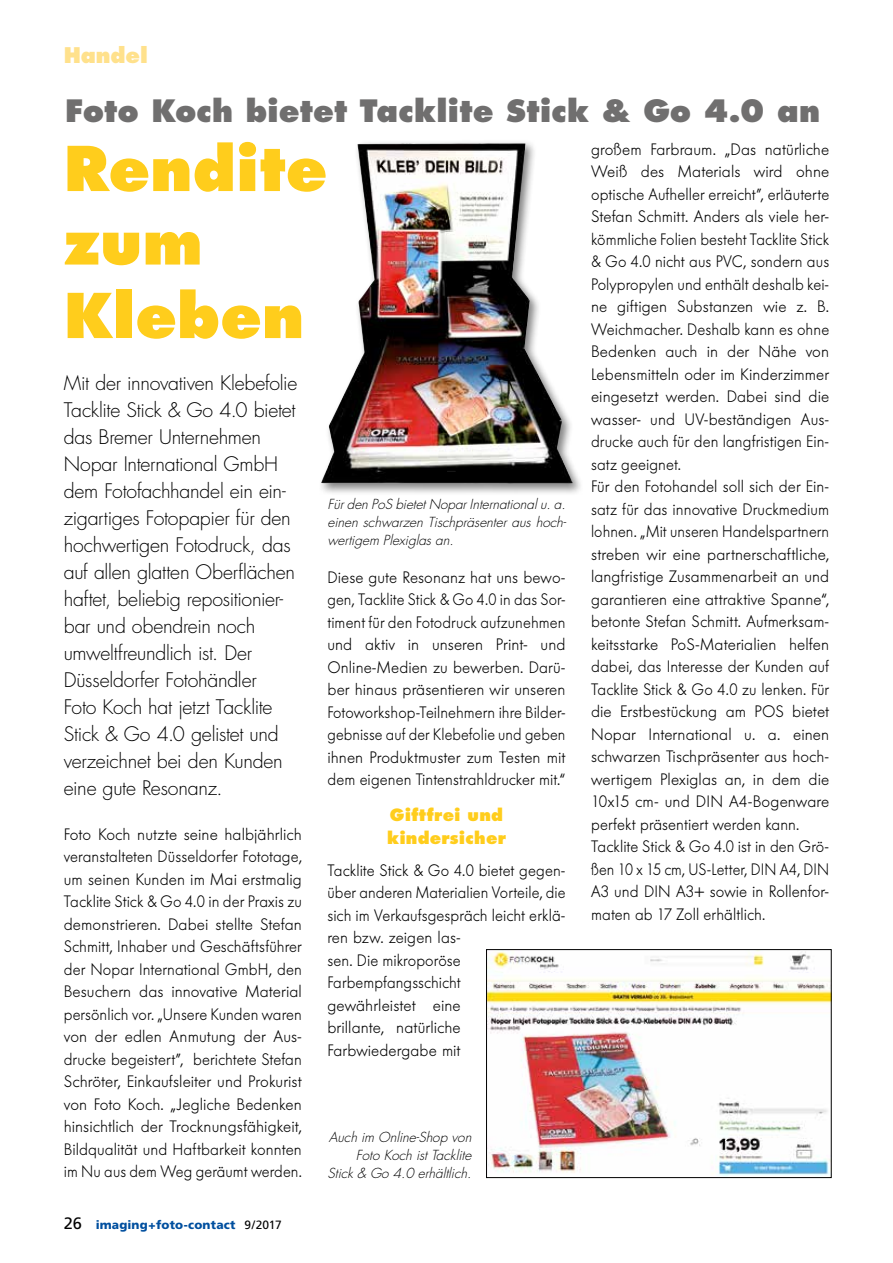
<style>
.page{position:relative;width:893px;height:1263px;background:#fff}
.page>*{position:absolute;margin:0;border:0;box-sizing:border-box;transform-origin:0 0}
.t1{font:800 60px/73.5px "Futura";color:#ffcd1c}
.t2{font:800 30px "Futura";letter-spacing:.005em;color:#706f6f}
.t3{font:800 21px "Futura";letter-spacing:-.005em;color:#ffe18c}
.t4{font:300 19.5px/27px "Futura";letter-spacing:-.015em;color:#000}
.t5{font:300 16.5px/22.5px "Futura BQ";letter-spacing:.005em;color:#000;text-align:justify}
.t6{font:300 16.5px/22.5px "Futura BQ";letter-spacing:.005em;color:#000;scale:.95 1}
.t7{font:800 16.5px/22.5px "Futura";letter-spacing:.015em;color:#ffcd1c}
.t8{font:italic 300 13.5px/18px "Futura";color:#000;text-align:justify}
.t9{font:900 12px "Frutiger";letter-spacing:.015em;color:#004f9f}
.s1{font-weight:400;font-size:16.5px;color:#000}
.s2{font-weight:400;color:#000}
</style>
<div class="page">
<div style="left:318px;top:139px;width:267px;height:357px;background:#000;opacity:.5"></div>
<img style="left:321px;top:143px;width:252px;height:341px">
<img style="left:488px;top:951px;width:342px;height:225px">
<div style="left:486px;top:949px;width:346px;height:229px;border:1px solid #000"></div>
<p class="t3" style="left:64px;top:42px;width:86px">Handel</p>
<h2 class="t2" style="left:65px;top:92px;width:757px">Foto Koch bietet Tacklite Stick &amp; Go 4.0 an</h2>
<h1 class="t1" style="left:64px;top:132px;width:265px">Rendite zum<br>Kleben</h1>
<p class="t5" style="left:591px;top:138px;width:240px;text-align:left">großem Farbraum. „Das natürliche Weiß des Materials wird ohne optische Aufheller erreicht”, erläuterte Stefan Schmitt. Anders als viele her&shy;kömmliche Folien besteht Tacklite Stick &amp; Go 4.0 nicht aus PVC, sondern aus Polypropylen und enthält deshalb kei&shy;ne giftigen Substanzen wie z. B.<br>Weichmacher. Deshalb kann es ohne Bedenken auch in der Nähe von Lebensmitteln oder im Kinderzimmer eingesetzt werden. Dabei sind die wasser- und UV-beständigen Aus&shy;drucke auch für den langfristigen Ein&shy;satz geeignet.<br>Für den Fotohandel soll sich der Ein&shy;satz für das innovative Druckmedium lohnen. „Mit unseren Handelspartnern streben wir eine partnerschaftliche, langfristige Zusammenarbeit an und garantieren eine attraktive Spanne“, betonte Stefan Schmitt. Aufmerksam&shy;keitsstarke PoS-Materialien helfen dabei, das Interesse der Kunden auf Tacklite Stick &amp; Go 4.0 zu lenken. Für die Erstbestückung am POS bietet Nopar International u. a. einen schwarzen Tischpräsenter aus hoch&shy;wertigem Plexiglas an, in dem die 10x15 cm- und DIN A4-Bogenware perfekt präsentiert werden kann.<br>Tacklite Stick &amp; Go 4.0 ist in den Grö&shy;ßen 10 x 15 cm, US-Letter, DIN A4, DIN A3 und DIN A3+ sowie in Rollenfor&shy;maten ab 17 Zoll erhältlich.</p>
<p class="t4" style="left:64px;top:370px;width:235px">Mit der innovativen Klebefolie<br>Tacklite Stick &amp; Go 4.0 bietet das Bremer Unternehmen<br>Nopar International GmbH dem Fotofachhandel ein ein&shy;zigartiges Fotopapier für den hochwertigen Fotodruck, das auf allen glatten Oberflächen haftet, beliebig repositionier&shy;bar und obendrein noch umweltfreundlich ist. Der<br>Düsseldorfer Fotohändler<br>Foto Koch hat jetzt Tacklite<br>Stick &amp; Go 4.0 gelistet und verzeichnet bei den Kunden eine gute Resonanz.</p>
<p class="t5" style="left:64px;top:823px;width:240px">Foto Koch nutzte seine halbjährlich veranstalteten Düsseldorfer Fototage, um seinen Kunden im Mai erstmalig Tacklite Stick &amp; Go 4.0 in der Praxis zu demonstrieren. Dabei stellte Stefan Schmitt, Inhaber und Geschäftsführer der Nopar International GmbH, den Besuchern das innovative Material persönlich vor. „Unsere Kunden waren von der edlen Anmutung der Aus&shy;drucke begeistert”, berichtete Stefan Schröter, Einkaufsleiter und Prokurist von Foto Koch. „Jegliche Bedenken hinsichtlich der Trocknungsfähigkeit, Bildqualität und Haftbarkeit konnten im Nu aus dem Weg geräumt werden.</p>
<p class="t8" style="left:327px;top:495px;width:241px">Für den PoS bietet Nopar International u. a. einen schwarzen Tischpräsenter aus hoch&shy;wertigem Plexiglas an.</p>
<p class="t5" style="left:327px;top:566px;width:240px">Diese gute Resonanz hat uns bewo&shy;gen, Tacklite Stick &amp; Go 4.0 in das Sor&shy;timent für den Fotodruck aufzunehmen und aktiv in unseren Print- und Online-Medien zu bewerben. Darü&shy;ber hinaus präsentieren wir unseren Fotoworkshop-Teilnehmern ihre Bilder&shy;gebnisse auf der Klebefolie und geben ihnen Produktmuster zum Testen mit dem eigenen Tintenstrahldrucker mit.“</p>
<p class="t7" style="left:387px;top:804px;width:120px">Giftfrei und kindersicher</p>
<p class="t6" style="left:327px;top:859px;width:252px">Tacklite Stick &amp; Go 4.0 bietet gegen&shy;über anderen Materialien Vorteile, die sich im Verkaufsgespräch leicht erklä&shy;ren bzw. zeigen las-<br>sen. Die mikroporöse<br>Farbempfangsschicht<br>gewährleistet eine<br>brillante, natürliche<br>Farbwiedergabe mit</p>
<p class="t8" style="left:327px;top:1128px;width:146px;text-align:right">Auch im Online-Shop von<br>Foto Koch ist Tacklite<br>Stick &amp; Go 4.0 erhältlich.</p>
<p class="t9" style="left:64px;top:1217px;width:219px"><span class="s1">26</span> imaging+foto-contact <span class="s2">9/2017</span></p>
</div>
